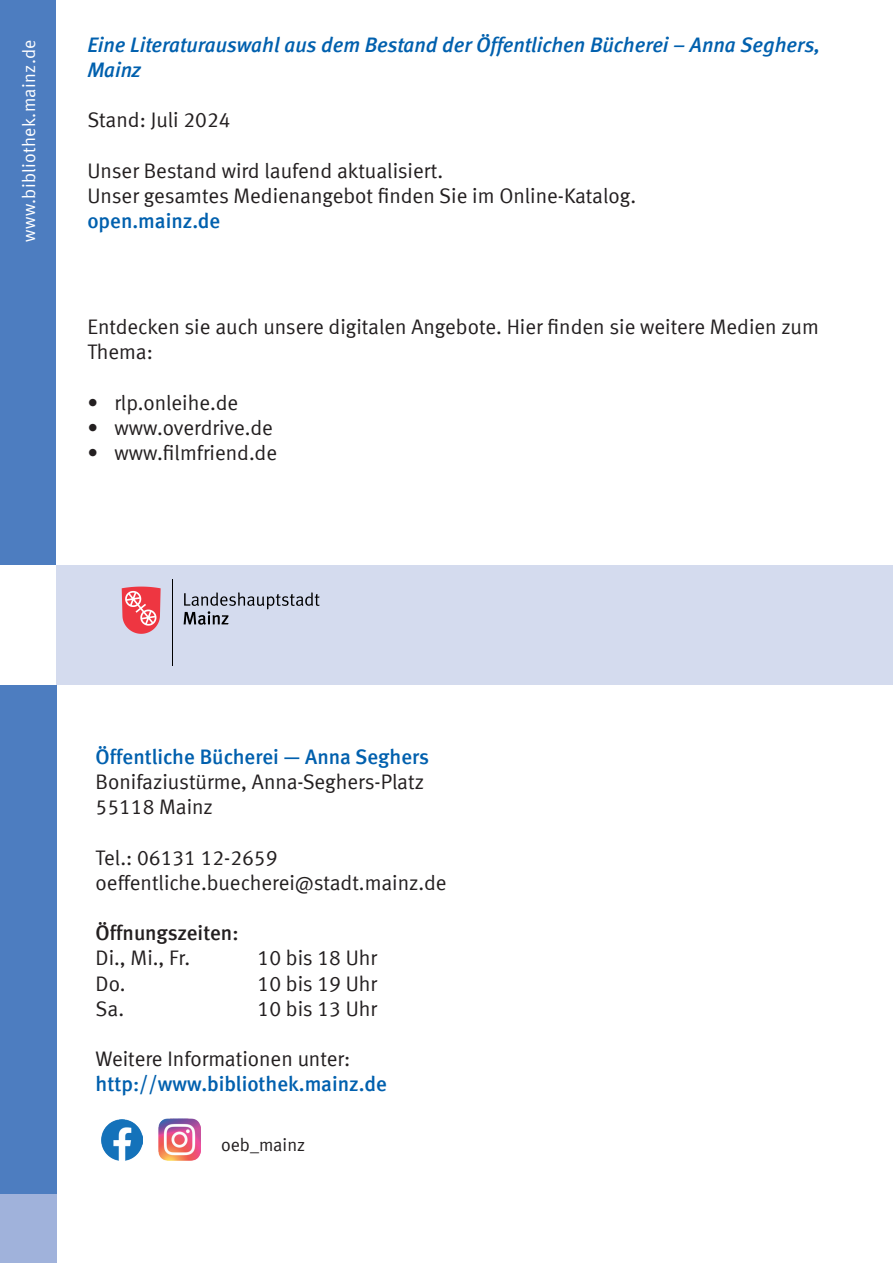
<style>
.page{position:relative;width:893px;height:1263px;background:#fff}
.page>*{position:absolute;margin:0;border:0;box-sizing:border-box;transform-origin:0 0}
.t1{font:21px/25.2px "Mainz Meta";color:#231f20}
.t2{font:italic 700 21px/25.2px "Mainz Meta";color:#0160ae}
.t3{font:700 21px "Mainz Meta";color:#0160ae}
.t4{font:700 21px "Mainz Meta";letter-spacing:-.005em;color:#231f20}
.t5{font:18px "Mainz Meta";letter-spacing:.02em;color:#fff}
.t6{font:18px "Mainz Meta";letter-spacing:-.005em;color:#231f20}
</style>
<div class="page">
<div style="left:0;top:0;width:56px;height:565px;background:#4d7dc0"></div>
<div style="left:0;top:685px;width:56px;height:509px;background:#4d7dc0"></div>
<div style="left:0;top:1194px;width:57px;height:69px;background:#a0b2db"></div>
<div style="left:56px;top:565px;width:837px;height:120px;background:#d4dbee"></div>
<svg style="left:184px;top:592px;width:136px;height:33px"></svg>
<hr style="left:172px;top:579px;width:1px;height:87px;background:#000">
<svg style="left:122px;top:587px;width:39px;height:47px;background:#ed6a74"></svg>
<img style="left:159px;top:1119px;width:41px;height:41px">
<img style="left:101px;top:1119px;width:41px;height:41px">
<p class="t5" style="left:19px;top:242px;width:204px;rotate:-90deg">www.bibliothek.mainz.de</p>
<p class="t2" style="left:87px;top:32px;width:735px">Eine Literaturauswahl aus dem Bestand der Öffentlichen Bücherei – Anna Seghers,<br>Mainz</p>
<p class="t1" style="left:87px;top:107px;width:145px">Stand: Juli 2024</p>
<p class="t1" style="left:87px;top:158px;width:550px">Unser Bestand wird laufend aktualisiert.<br>Unser gesamtes Medienangebot finden Sie im Online-Katalog.</p>
<p class="t3" style="left:87px;top:209px;width:135px">open.mainz.de</p>
<p class="t1" style="left:87px;top:314px;width:733px">Entdecken sie auch unsere digitalen Angebote. Hier finden sie weitere Medien zum<br>Thema:</p>
<p class="t1" style="left:87px;top:390px;width:152px">• rlp.onleihe.de</p>
<p class="t1" style="left:87px;top:415px;width:187px">• www.overdrive.de</p>
<p class="t1" style="left:87px;top:440px;width:191px">• www.filmfriend.de</p>
<p class="t3" style="left:96px;top:744px;width:335px">Öffentliche Bücherei — Anna Seghers</p>
<p class="t1" style="left:96px;top:769px;width:330px">Bonifaziustürme, Anna-Seghers-Platz<br>55118 Mainz</p>
<p class="t1" style="left:96px;top:844px;width:352px">Tel.: 06131 12-2659 oeffentliche.buecherei@stadt.mainz.de</p>
<p class="t4" style="left:96px;top:921px;width:144px">Öffnungszeiten:</p>
<p class="t1" style="left:96px;top:945px;width:96px">Di., Mi., Fr.</p>
<p class="t1" style="left:258px;top:945px;width:121px">10 bis 18 Uhr</p>
<p class="t1" style="left:96px;top:970px;width:32px">Do.</p>
<p class="t1" style="left:258px;top:970px;width:121px">10 bis 19 Uhr</p>
<p class="t1" style="left:96px;top:995px;width:30px">Sa.</p>
<p class="t1" style="left:258px;top:995px;width:121px">10 bis 13 Uhr</p>
<p class="t1" style="left:96px;top:1046px;width:256px">Weitere Informationen unter:</p>
<p class="t3" style="left:96px;top:1072px;width:293px">http://www.bibliothek.mainz.de</p>
<p class="t6" style="left:221px;top:1134px;width:86px">oeb_mainz</p>
</div>
